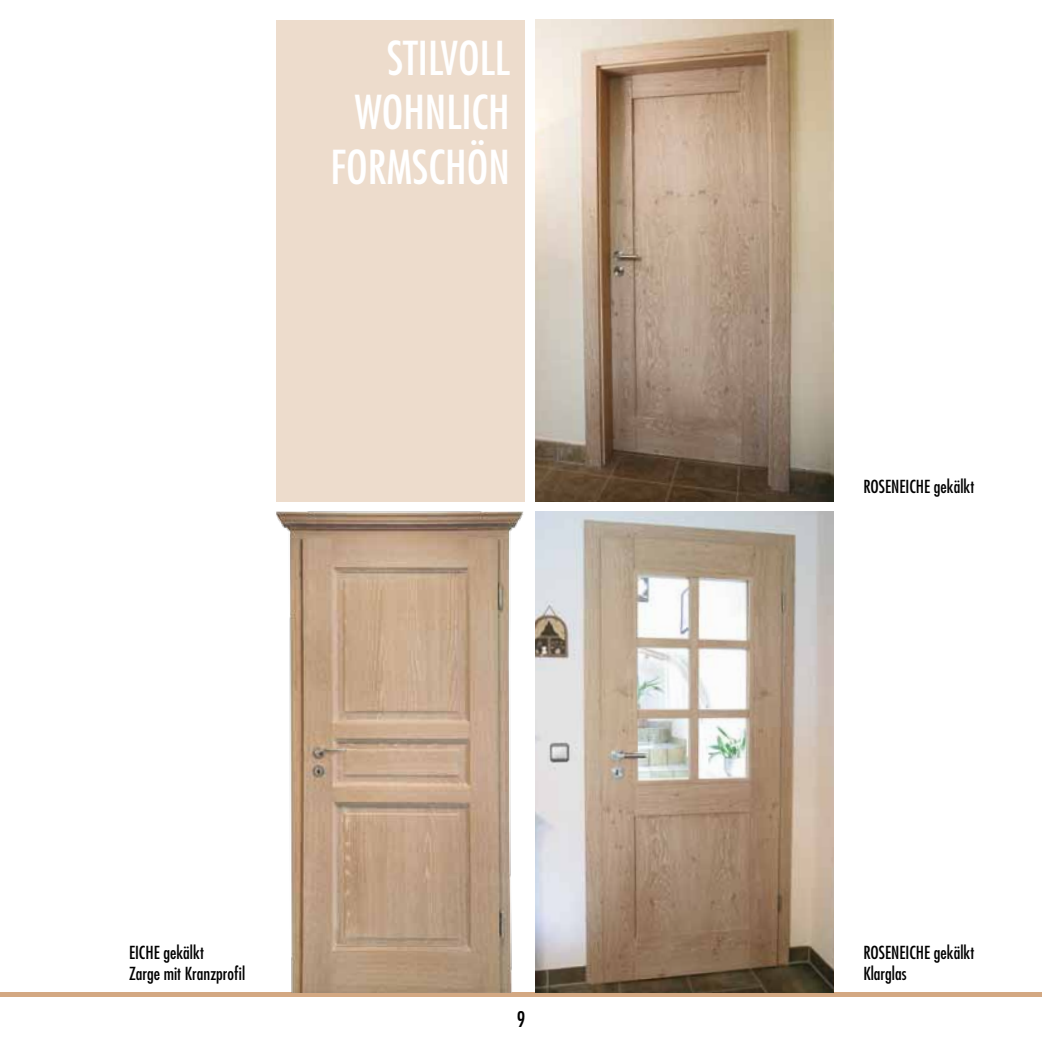
<style>
.page{position:relative;width:1042px;height:1042px;background:#fff}
.page>*{position:absolute;margin:0;border:0;box-sizing:border-box;transform-origin:0 0}
.t1{font:condensed 45.5px/54.6px "Futura";color:#fff;text-align:right}
.t2{font:condensed 21px "Futura";color:#000}
.t3{font:condensed 17.5px/21px "Futura";color:#000;text-align:center}
</style>
<div class="page">
<div style="left:0;top:992px;width:1042px;height:5px;background:#d3a882"></div>
<img style="left:536px;top:511px;width:297px;height:481px">
<img style="left:536px;top:20px;width:297px;height:481px">
<div style="left:277px;top:20px;width:248px;height:481px;background:#eddccc"></div>
<img style="left:276px;top:511px;width:247px;height:481px">
<h1 class="t1" style="left:330px;top:30px;width:181px">Stilvoll wohnlich formschön</h1>
<p class="t3" style="left:129px;top:942px;width:118px">gekälkt<br>Zarge mit Kranzprofil</p>
<p class="t3" style="left:129px;top:942px;width:7px">EICHE</p>
<p class="t2" style="left:517px;top:1006px;width:10px">9</p>
<p class="t3" style="left:863px;top:476px;width:8px">ROSENEICHE</p>
<p class="t3" style="left:934px;top:476px;width:42px">gekälkt</p>
<p class="t3" style="left:863px;top:942px;width:8px">ROSENEICHE</p>
<p class="t3" style="left:934px;top:942px;width:42px">gekälkt</p>
<p class="t3" style="left:863px;top:963px;width:45px">Klarglas</p>
</div>
